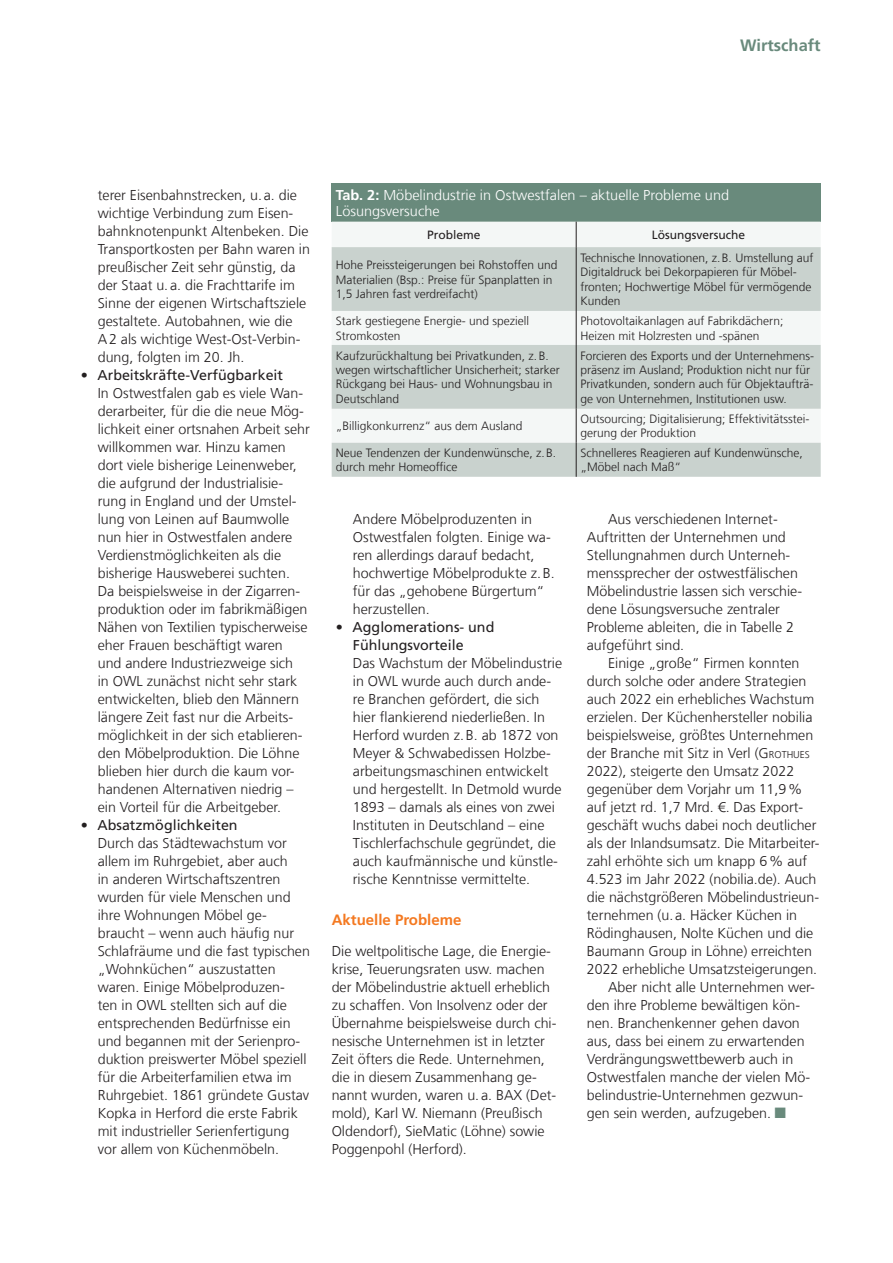
<style>
.page{position:relative;width:893px;height:1263px;background:#fff}
.page>*{position:absolute;margin:0;border:0;box-sizing:border-box;transform-origin:0 0}
.t1{font:700 16.5px "Frutiger LT Com";color:#698a7c}
.t2{font:700 15px "Frutiger LT Com";color:#f47921}
.t3{font:300 14.25px/18px "Frutiger LT Com";color:#231f20}
.t4{font:300 14.25px/16.5px "Frutiger LT Com";color:#fff}
.t5{font:14.25px/18px "Frutiger LT Com";color:#231f20}
.t6{font:300 12px/14.2px "Frutiger LT Com";color:#231f20}
.t7{font:12px "Frutiger LT Com";color:#231f20}
.s1{font-weight:400}
.s2{font-weight:700}
.s3{font-weight:300}
.s4{font-style:inherit}
.s5{font-size:10.05px}
.s6{font-family:"Arial Narrow";font-weight:400;font-size:22.5px;color:#698a7c}
</style>
<div class="page">
<div style="left:332px;top:183px;width:489px;height:39px;background:#698a7c"></div>
<div style="left:332px;top:222px;width:488px;height:25px;background:#f4f7f6"></div>
<svg style="left:332px;top:247px;width:489px;height:230px;fill:#c9d2ce"></svg>
<svg style="left:576px;top:222px;width:1px;height:25px"></svg>
<hr style="left:576px;top:247px;width:1px;height:64px;background:#231f20">
<hr style="left:576px;top:311px;width:1px;height:34px;background:#231f20">
<hr style="left:576px;top:345px;width:1px;height:64px;background:#231f20">
<hr style="left:576px;top:409px;width:1px;height:34px;background:#231f20">
<hr style="left:576px;top:443px;width:1px;height:34px;background:#231f20">
<p class="t1" style="left:740px;top:35px;width:82px">Wirtschaft</p>
<p class="t3" style="left:98px;top:186px;width:214px">terer Eisenbahnstrecken, u.a. die wichtige Verbindung zum Eisen&shy;bahnknotenpunkt Altenbeken. Die Transportkosten per Bahn waren in preußischer Zeit sehr günstig, da der Staat u.a. die Frachttarife im Sinne der eigenen Wirtschaftsziele gestaltete. Autobahnen, wie die A2 als wichtige West-Ost-Verbin&shy;dung, folgten im 20. Jh.</p>
<p class="t3" style="left:98px;top:366px;width:214px;text-indent:-17px">• <span class="s1">Arbeitskräfte-Verfügbarkeit<br></span>In Ostwestfalen gab es viele Wan&shy;derarbeiter, für die die neue Mög&shy;lichkeit einer ortsnahen Arbeit sehr willkommen war. Hinzu kamen dort viele bisherige Leinenweber, die aufgrund der Industrialisie&shy;rung in England und der Umstel&shy;lung von Leinen auf Baumwolle nun hier in Ostwestfalen andere Verdienstmöglichkeiten als die bisherige Hausweberei suchten.<br>Da beispielsweise in der Zigarren&shy;produktion oder im fabrikmäßigen Nähen von Textilien typischerweise eher Frauen beschäftigt waren und andere Industriezweige sich<br>in OWL zunächst nicht sehr stark entwickelten, blieb den Männern längere Zeit fast nur die Arbeits&shy;möglichkeit in der sich etablieren&shy;den Möbelproduktion. Die Löhne blieben hier durch die kaum vor&shy;handenen Alternativen niedrig – ein Vorteil für die Arbeitgeber.</p>
<p class="t3" style="left:98px;top:816px;width:214px;text-indent:-17px">• <span class="s1">Absatzmöglichkeiten<br></span>Durch das Städtewachstum vor allem im Ruhrgebiet, aber auch<br>in anderen Wirtschaftszentren wurden für viele Menschen und ihre Wohnungen Möbel ge&shy;braucht – wenn auch häufig nur<br>Schlafräume und die fast typischen „Wohnküchen“ auszustatten waren. Einige Möbelproduzen-<br>ten in OWL stellten sich auf die entsprechenden Bedürfnisse ein und begannen mit der Serienpro&shy;duktion preiswerter Möbel speziell für die Arbeiterfamilien etwa im<br>Ruhrgebiet. 1861 gründete Gustav<br>Kopka in Herford die erste Fabrik mit industrieller Serienfertigung vor allem von Küchenmöbeln.</p>
<p class="t4" style="left:336px;top:186px;width:395px"><span class="s2">Tab. 2:</span> Möbelindustrie in Ostwestfalen – aktuelle Probleme und<br>Lösungsversuche</p>
<p class="t7" style="left:427px;top:228px;width:55px">Probleme</p>
<p class="t7" style="left:652px;top:228px;width:95px">Lösungsversuche</p>
<p class="t6" style="left:336px;top:258px;width:223px">Hohe Preissteigerungen bei Rohstoffen und<br>Materialien (Bsp.: Preise für Spanplatten in<br>1,5 Jahren fast verdreifacht)</p>
<p class="t6" style="left:580px;top:251px;width:234px">Technische Innovationen, z.B. Umstellung auf Digitaldruck bei Dekorpapieren für Möbel&shy;fronten; Hochwertige Möbel für vermögende Kunden</p>
<p class="t6" style="left:336px;top:314px;width:195px">Stark gestiegene Energie- und speziell<br>Stromkosten</p>
<p class="t6" style="left:580px;top:314px;width:204px">Photovoltaikanlagen auf Fabrikdächern;<br>Heizen mit Holzresten und -spänen</p>
<p class="t6" style="left:336px;top:349px;width:225px">Kaufzurückhaltung bei Privatkunden, z.B. wegen wirtschaftlicher Unsicherheit; starker Rückgang bei Haus- und Wohnungsbau in Deutschland</p>
<p class="t6" style="left:580px;top:349px;width:235px">Forcieren des Exports und der Unternehmens&shy;präsenz im Ausland; Produktion nicht nur für Privatkunden, sondern auch für Objektaufträ&shy;ge von Unternehmen, Institutionen usw.</p>
<p class="t6" style="left:336px;top:419px;width:188px">„Billigkonkurrenz“ aus dem Ausland</p>
<p class="t6" style="left:580px;top:412px;width:230px">Outsourcing; Digitalisierung; Effektivitätsstei&shy;gerung der Produktion</p>
<p class="t6" style="left:336px;top:446px;width:222px">Neue Tendenzen der Kundenwünsche, z.B. durch mehr Homeoffice</p>
<p class="t6" style="left:580px;top:446px;width:224px">Schnelleres Reagieren auf Kundenwünsche, „Möbel nach Maß“</p>
<p class="t3" style="left:353px;top:510px;width:203px">Andere Möbelproduzenten in<br>Ostwestfalen folgten. Einige wa&shy;ren allerdings darauf bedacht, hochwertige Möbelprodukte z.B. für das „gehobene Bürgertum“ herzustellen.</p>
<p class="t5" style="left:353px;top:618px;width:143px;text-indent:-17px"><span class="s3">•</span> Agglomerations- und<br>Fühlungsvorteile</p>
<p class="t3" style="left:353px;top:654px;width:211px">Das Wachstum der Möbelindustrie in OWL wurde auch durch ande&shy;re Branchen gefördert, die sich hier flankierend niederließen. In<br>Herford wurden z.B. ab 1872 von<br>Meyer &amp; Schwabedissen Holzbe&shy;arbeitungsmaschinen entwickelt und hergestellt. In Detmold wurde<br>1893 – damals als eines von zwei<br>Instituten in Deutschland – eine<br>Tischlerfachschule gegründet, die auch kaufmännische und künstle&shy;rische Kenntnisse vermittelte.</p>
<p class="t2" style="left:332px;top:911px;width:131px">Aktuelle Probleme</p>
<p class="t3" style="left:332px;top:942px;width:226px">Die weltpolitische Lage, die Energie&shy;krise, Teuerungsraten usw. machen der Möbelindustrie aktuell erheblich zu schaffen. Von Insolvenz oder der Übernahme beispielsweise durch chi&shy;nesische Unternehmen ist in letzter Zeit öfters die Rede. Unternehmen, die in diesem Zusammenhang ge&shy;nannt wurden, waren u.a. BAX (Det&shy;mold), Karl W. Niemann (Preußisch Oldendorf), SieMatic (Löhne) sowie Poggenpohl (Herford).</p>
<p class="t3" style="left:587px;top:510px;width:217px;text-indent:21px">Aus verschiedenen Internet-<br>Auftritten der Unternehmen und<br>Stellungnahmen durch Unterneh&shy;menssprecher der ostwestfälischen<br>Möbelindustrie lassen sich verschie&shy;dene Lösungsversuche zentraler<br>Probleme ableiten, die in Tabelle 2 aufgeführt sind.</p>
<p class="t3" style="left:608px;top:654px;width:193px">Einige „große“ Firmen konnten</p>
<p class="t3" style="left:587px;top:672px;width:221px">durch solche oder andere Strategien</p>
<p class="t3" style="left:587px;top:690px;width:229px">auch 2022 ein erhebliches Wachstum</p>
<p class="t3" style="left:587px;top:708px;width:227px">erzielen. Der Küchenhersteller nobilia</p>
<p class="t3" style="left:587px;top:726px;width:228px">beispielsweise, größtes Unternehmen</p>
<p class="t3" style="left:587px;top:744px;width:225px">der Branche mit Sitz in Verl (<span class="s4">G</span><span class="s5">ROTHUES</span></p>
<p class="t3" style="left:587px;top:762px;width:209px">2022), steigerte den Umsatz 2022</p>
<p class="t3" style="left:587px;top:780px;width:217px">gegenüber dem Vorjahr um 11,9%</p>
<p class="t3" style="left:587px;top:798px;width:218px">auf jetzt rd. 1,7 Mrd. €. Das Export-</p>
<p class="t3" style="left:587px;top:816px;width:231px">geschäft wuchs dabei noch deutlicher</p>
<p class="t3" style="left:587px;top:834px;width:234px">als der Inlandsumsatz. Die Mitarbeiter-</p>
<p class="t3" style="left:587px;top:852px;width:222px">zahl erhöhte sich um knapp 6% auf</p>
<p class="t3" style="left:587px;top:870px;width:231px">4.523 im Jahr 2022 (nobilia.de). Auch</p>
<p class="t3" style="left:587px;top:888px;width:234px">die nächstgrößeren Möbelindustrieun-</p>
<p class="t3" style="left:587px;top:906px;width:212px">ternehmen (u. a. Häcker Küchen in</p>
<p class="t3" style="left:587px;top:924px;width:228px">Rödinghausen, Nolte Küchen und die</p>
<p class="t3" style="left:587px;top:942px;width:227px">Baumann Group in Löhne) erreichten</p>
<p class="t3" style="left:587px;top:960px;width:232px">2022 erhebliche Umsatzsteigerungen.</p>
<p class="t3" style="left:608px;top:978px;width:208px">Aber nicht alle Unternehmen wer-</p>
<p class="t3" style="left:587px;top:996px;width:215px">den ihre Probleme bewältigen kön-</p>
<p class="t3" style="left:587px;top:1014px;width:215px">nen. Branchenkenner gehen davon</p>
<p class="t3" style="left:587px;top:1032px;width:219px">aus, dass bei einem zu erwartenden</p>
<p class="t3" style="left:587px;top:1050px;width:208px">Verdrängungswettbewerb auch in</p>
<p class="t3" style="left:587px;top:1068px;width:225px">Ostwestfalen manche der vielen Mö-</p>
<p class="t3" style="left:587px;top:1086px;width:218px">belindustrie-Unternehmen gezwun-</p>
<p class="t3" style="left:587px;top:1104px;width:203px">gen sein werden, aufzugeben. <span class="s6">■</span></p>
</div>
